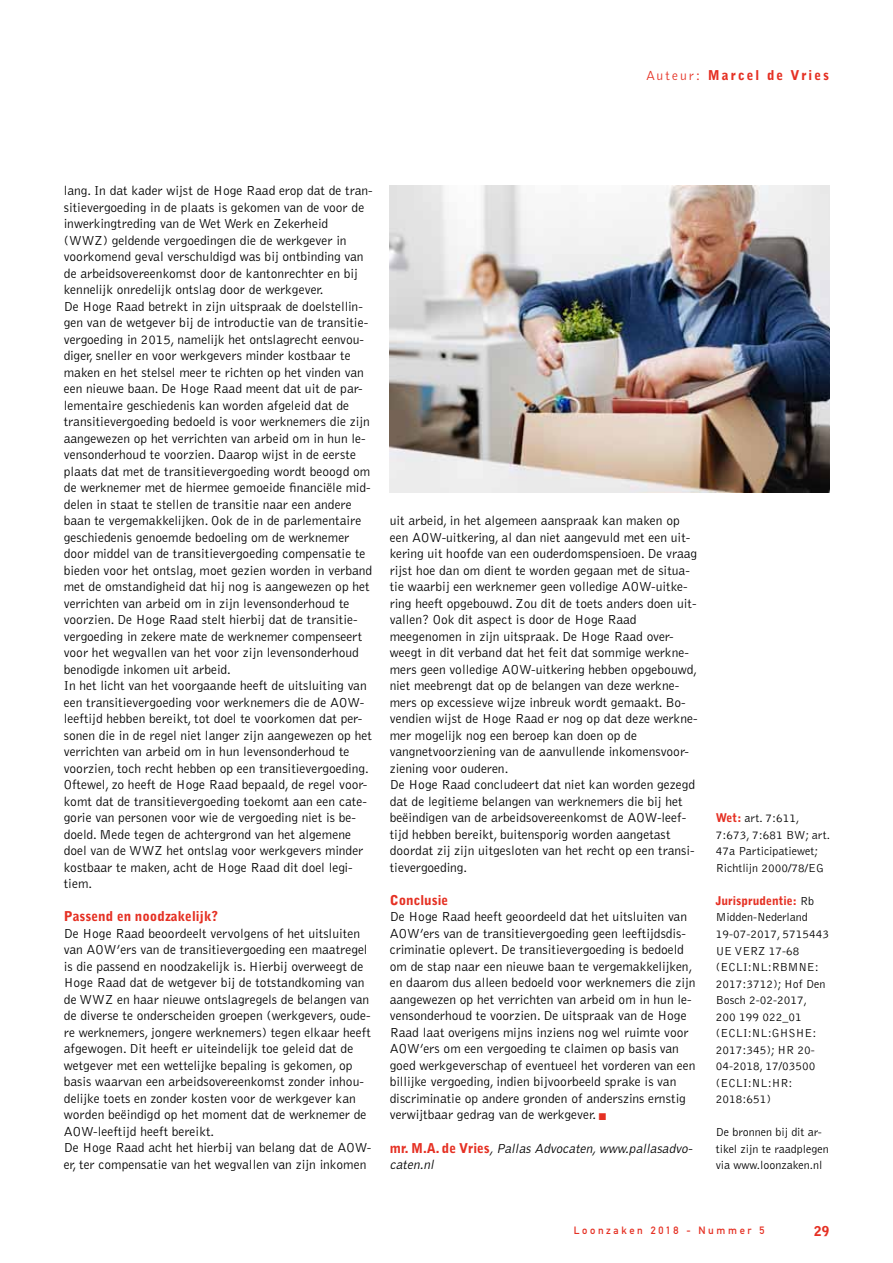
<style>
.page{position:relative;width:893px;height:1263px;background:#fff}
.page>*{position:absolute;margin:0;border:0;box-sizing:border-box;transform-origin:0 0}
.t1{font:300 13.5px/16.5px "Bell Gothic Std";color:#000}
.t2{font:italic 300 13.5px/16.5px "Bell Gothic Std";color:#000}
.t3{font:900 13.5px "Bell Gothic Std";color:#e53023}
.t4{font:900 13.5px "Bell Gothic Std";letter-spacing:.15em;color:#e53023}
.t5{font:300 12px/16.5px "Bell Gothic Std";color:#000}
.t6{font:10.5px "DIN Mittelschrift Std";letter-spacing:.25em;color:#e53023}
.s1{font-weight:300}
.s2{color:#e53023}
.s3{font-weight:900;font-style:normal;color:#e53023}
.s4{font-weight:900;color:#e53023}
</style>
<div class="page">
<img style="left:390px;top:186px;width:439px;height:306px">
<p class="t4" style="left:646px;top:67px;width:185px"><span class="s1">Auteur:</span> Marcel de Vries</p>
<p class="t1" style="left:64px;top:183px;width:310px">lang. In dat kader wijst de Hoge Raad erop dat de tran&shy;sitievergoeding in de plaats is gekomen van de voor de inwerkingtreding van de Wet Werk en Zekerheid (WWZ) geldende vergoedingen die de werkgever in voorkomend geval verschuldigd was bij ontbinding van de arbeidsovereenkomst door de kantonrechter en bij kennelijk onredelijk ontslag door de werkgever.<br>De Hoge Raad betrekt in zijn uitspraak de doelstellin&shy;gen van de wetgever bij de introductie van de transitie&shy;vergoeding in 2015, namelijk het ontslagrecht eenvou&shy;diger, sneller en voor werkgevers minder kostbaar te maken en het stelsel meer te richten op het vinden van een nieuwe baan. De Hoge Raad meent dat uit de par&shy;lementaire geschiedenis kan worden afgeleid dat de transitievergoeding bedoeld is voor werknemers die zijn aangewezen op het verrichten van arbeid om in hun le&shy;vensonderhoud te voorzien. Daarop wijst in de eerste plaats dat met de transitievergoeding wordt beoogd om de werknemer met de hiermee gemoeide financiële mid&shy;delen in staat te stellen de transitie naar een andere baan te vergemakkelijken. Ook de in de parlementaire geschiedenis genoemde bedoeling om de werknemer door middel van de transitievergoeding compensatie te bieden voor het ontslag, moet gezien worden in verband met de omstandigheid dat hij nog is aangewezen op het verrichten van arbeid om in zijn levensonderhoud te voorzien. De Hoge Raad stelt hierbij dat de transitie&shy;vergoeding in zekere mate de werknemer compenseert voor het wegvallen van het voor zijn levensonderhoud benodigde inkomen uit arbeid.<br>In het licht van het voorgaande heeft de uitsluiting van een transitievergoeding voor werknemers die de AOW&shy;leeftijd hebben bereikt, tot doel te voorkomen dat per&shy;sonen die in de regel niet langer zijn aangewezen op het verrichten van arbeid om in hun levensonderhoud te voorzien, toch recht hebben op een transitievergoeding.<br>Oftewel, zo heeft de Hoge Raad bepaald, de regel voor&shy;komt dat de transitievergoeding toekomt aan een cate&shy;gorie van personen voor wie de vergoeding niet is be&shy;doeld. Mede tegen de achtergrond van het algemene doel van de WWZ het ontslag voor werkgevers minder kostbaar te maken, acht de Hoge Raad dit doel legi&shy;tiem.</p>
<p class="t3" style="left:64px;top:908px;width:156px">Passend en noodzakelijk?</p>
<p class="t1" style="left:64px;top:925px;width:309px">De Hoge Raad beoordeelt vervolgens of het uitsluiten van AOW’ers van de transitievergoeding een maatregel is die passend en noodzakelijk is. Hierbij overweegt de Hoge Raad dat de wetgever bij de totstandkoming van de WWZ en haar nieuwe ontslagregels de belangen van de diverse te onderscheiden groepen (werkgevers, oude&shy;re werknemers, jongere werknemers) tegen elkaar heeft afgewogen. Dit heeft er uiteindelijk toe geleid dat de wetgever met een wettelijke bepaling is gekomen, op basis waarvan een arbeidsovereenkomst zonder inhou&shy;delijke toets en zonder kosten voor de werkgever kan worden beëindigd op het moment dat de werknemer de AOW-leeftijd heeft bereikt.<br>De Hoge Raad acht het hierbij van belang dat de AOW’ er, ter compensatie van het wegvallen van zijn inkomen</p>
<p class="t1" style="left:390px;top:513px;width:309px">uit arbeid, in het algemeen aanspraak kan maken op een AOW-uitkering, al dan niet aangevuld met een uit&shy;kering uit hoofde van een ouderdomspensioen. De vraag rijst hoe dan om dient te worden gegaan met de situa&shy;tie waarbij een werknemer geen volledige AOW-uitke&shy;ring heeft opgebouwd. Zou dit de toets anders doen uit&shy;vallen? Ook dit aspect is door de Hoge Raad meegenomen in zijn uitspraak. De Hoge Raad over&shy;weegt in dit verband dat het feit dat sommige werkne&shy;mers geen volledige AOW-uitkering hebben opgebouwd, niet meebrengt dat op de belangen van deze werkne&shy;mers op excessieve wijze inbreuk wordt gemaakt. Bo&shy;vendien wijst de Hoge Raad er nog op dat deze werkne&shy;mer mogelijk nog een beroep kan doen op de vangnetvoorziening van de aanvullende inkomensvoor&shy;ziening voor ouderen.<br>De Hoge Raad concludeert dat niet kan worden gezegd dat de legitieme belangen van werknemers die bij het beëindigen van de arbeidsovereenkomst de AOW-leef&shy;tijd hebben bereikt, buitensporig worden aangetast doordat zij zijn uitgesloten van het recht op een transi&shy;tievergoeding.</p>
<p class="t3" style="left:390px;top:892px;width:60px">Conclusie</p>
<p class="t1" style="left:390px;top:909px;width:307px">De Hoge Raad heeft geoordeeld dat het uitsluiten van AOW’ers van de transitievergoeding geen leeftijdsdis&shy;criminatie oplevert. De transitievergoeding is bedoeld om de stap naar een nieuwe baan te vergemakkelijken, en daarom dus alleen bedoeld voor werknemers die zijn aangewezen op het verrichten van arbeid om in hun le&shy;vensonderhoud te voorzien. De uitspraak van de Hoge Raad laat overigens mijns inziens nog wel ruimte voor AOW’ers om een vergoeding te claimen op basis van goed werkgeverschap of eventueel het vorderen van een billijke vergoeding, indien bijvoorbeeld sprake is van discriminatie op andere gronden of anderszins ernstig verwijtbaar gedrag van de werkgever. <span class="s2">■</span></p>
<p class="t2" style="left:390px;top:1140px;width:307px"><span class="s3">m r. M . A . d e V r i e s</span>,Pallas Advocaten,www.pallasadvo&shy;caten.nl</p>
<p class="t5" style="left:716px;top:810px;width:116px"><span class="s4">Wet:</span> art. 7:611,<br>7:673, 7:681 BW; art.<br>47a Participatiewet;<br>Richtlijn 2000/78/EG</p>
<p class="t5" style="left:716px;top:893px;width:115px"><span class="s4">Jurisprudentie:</span> Rb<br>Midden-Nederland<br>19-07-2017, 5715443<br>UE VERZ 17-68 (ECLI:NL:RBMNE:<br>2017:3712); Hof Den<br>Bosch 2-02-2017,<br>200 199 022_01 (ECLI:NL:GHSHE:<br>2017:345); HR 20-<br>04-2018, 17/03500 (ECLI:NL:HR:<br>2018:651)</p>
<p class="t5" style="left:716px;top:1124px;width:115px">De bronnen bij dit ar&shy;tikel zijn te raadplegen via www.loonzaken.nl</p>
<p class="t6" style="left:574px;top:1224px;width:192px">Loonzaken 2018 - Nummer 5</p>
<p class="t3" style="left:814px;top:1224px;width:17px">29</p>
</div>
